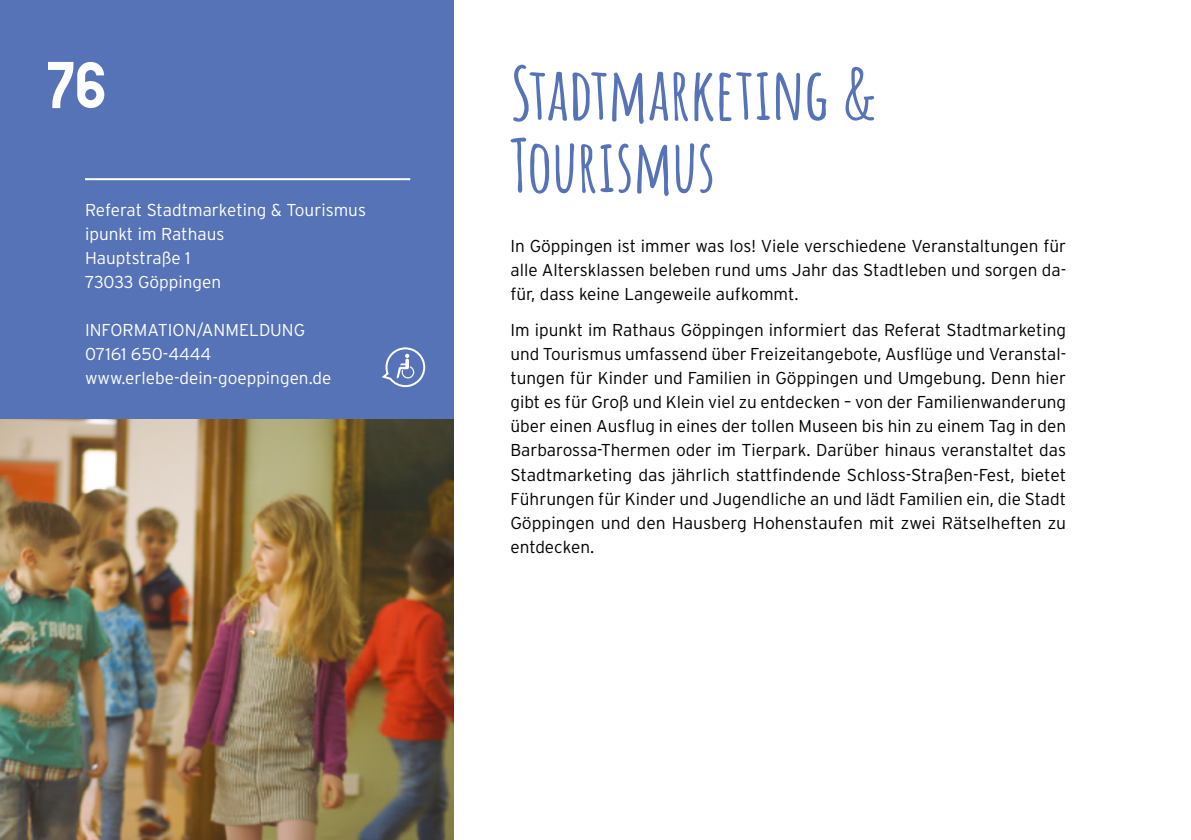
<style>
.page{position:relative;width:1191px;height:840px;background:#fff}
.page>*{position:absolute;margin:0;border:0;box-sizing:border-box;transform-origin:0 0}
.t1{font:700 72px/72px "Amatic SC";letter-spacing:-.01em;color:#5773b7}
.t2{font:700 66px "Gilbert";color:#fff}
.t3{font:300 17.2px/24px "Interstate";color:#000;text-align:justify}
.t4{font:300 17.2px/24px "Interstate";color:#fff}
</style>
<div class="page">
<div style="left:0;top:0;width:454px;height:839px;background:#5773b7"></div>
<hr style="left:85px;top:178px;width:325px;height:2px;background:#fff">
<img style="left:0;top:420px;width:454px;height:419px">
<svg style="left:382px;top:347px;width:44px;height:41px"></svg>
<h2 class="t2" style="left:45px;top:41px;width:63px">76</h2>
<h1 class="t1" style="left:510px;top:53px;width:368px">Stadtmarketing &amp;<br>Tourismus</h1>
<p class="t4" style="left:85px;top:198px;width:282px">Referat Stadtmarketing &amp; Tourismus ipunkt im Rathaus<br>Hauptstraße 1<br>73033 Göppingen</p>
<p class="t4" style="left:85px;top:318px;width:248px">INFORMATION/ANMELDUNG<br>07161 650-4444 www.erlebe-dein-goeppingen.de</p>
<p class="t3" style="left:510px;top:234px;width:557px">In Göppingen ist immer was los! Viele verschiedene Veranstaltungen für alle Altersklassen beleben rund ums Jahr das Stadtleben und sorgen da&shy;für, dass keine Langeweile aufkommt.</p>
<p class="t3" style="left:510px;top:318px;width:557px">Im ipunkt im Rathaus Göppingen informiert das Referat Stadtmarketing und Tourismus umfassend über Freizeitangebote, Ausflüge und Veranstal&shy;tungen für Kinder und Familien in Göppingen und Umgebung. Denn hier gibt es für Groß und Klein viel zu entdecken – von der Familienwanderung über einen Ausflug in eines der tollen Museen bis hin zu einem Tag in den Barbarossa-Thermen oder im Tierpark. Darüber hinaus veranstaltet das Stadtmarketing das jährlich stattfindende Schloss-Straßen-Fest, bietet Führungen für Kinder und Jugendliche an und lädt Familien ein, die Stadt Göppingen und den Hausberg Hohenstaufen mit zwei Rätselheften zu entdecken.</p>
</div>
